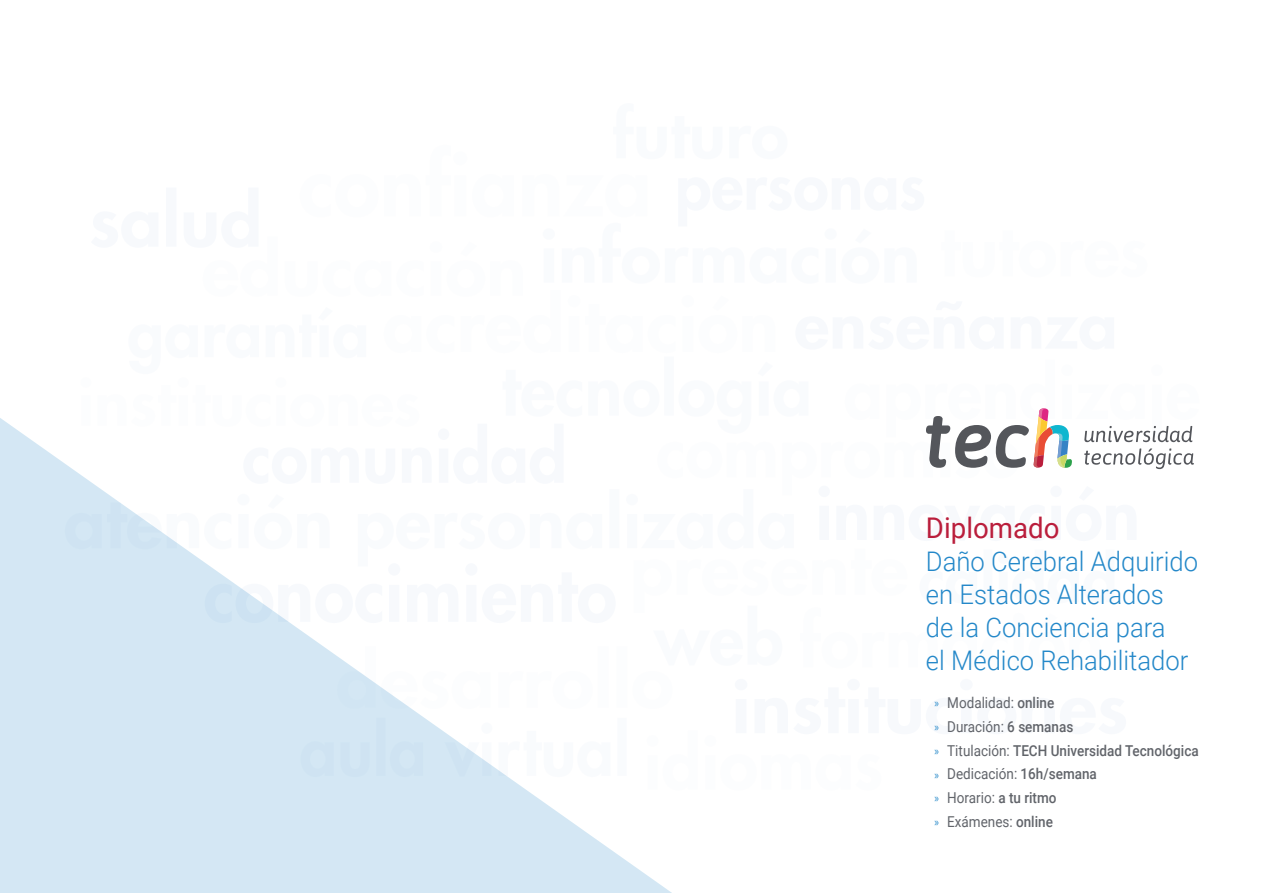
<style>
.page{position:relative;width:1263px;height:893px;background:#fff}
.page>*{position:absolute;margin:0;border:0;box-sizing:border-box;transform-origin:0 0}
.t1{font:28.5px "Roboto";color:#ba1e3c}
.t2{font:300 27px/33px "Roboto";color:#2488c9;scale:.95 1}
.t3{font:500 15px/23.7px "Roboto";color:#61646a;scale:.9 1}
.s1{font-family:"Myriad Pro";font-weight:400;font-size:12px;color:#2488c9}
.s2{font-weight:400}
</style>
<div class="page">
<svg style="left:0;top:418px;width:672px;height:475px;background:#d8e9f5"></svg>
<svg style="left:65px;top:408px;width:1129px;height:383px"></svg>
<h1 class="t1" style="left:926px;top:508px;width:135px">Diplomado</h1>
<h2 class="t2" style="left:926px;top:544px;width:288px">Daño Cerebral Adquirido en Estados Alterados<br>de la Conciencia para<br>el Médico Rehabilitador</h2>
<p class="t3" style="left:934px;top:690px;width:295px"><span class="s1">»</span> <span class="s2">Modalidad:</span> online<br><span class="s1">»</span> <span class="s2">Duración:</span> 6 semanas<br><span class="s1">»</span> <span class="s2">Titulación:</span> TECH Universidad Tecnológica <span class="s1">»</span> <span class="s2">Dedicación:</span> 16h/semana<br><span class="s1">»</span> <span class="s2">Horario:</span> a tu ritmo<br><span class="s1">»</span> <span class="s2">Exámenes:</span> online</p>
</div>
